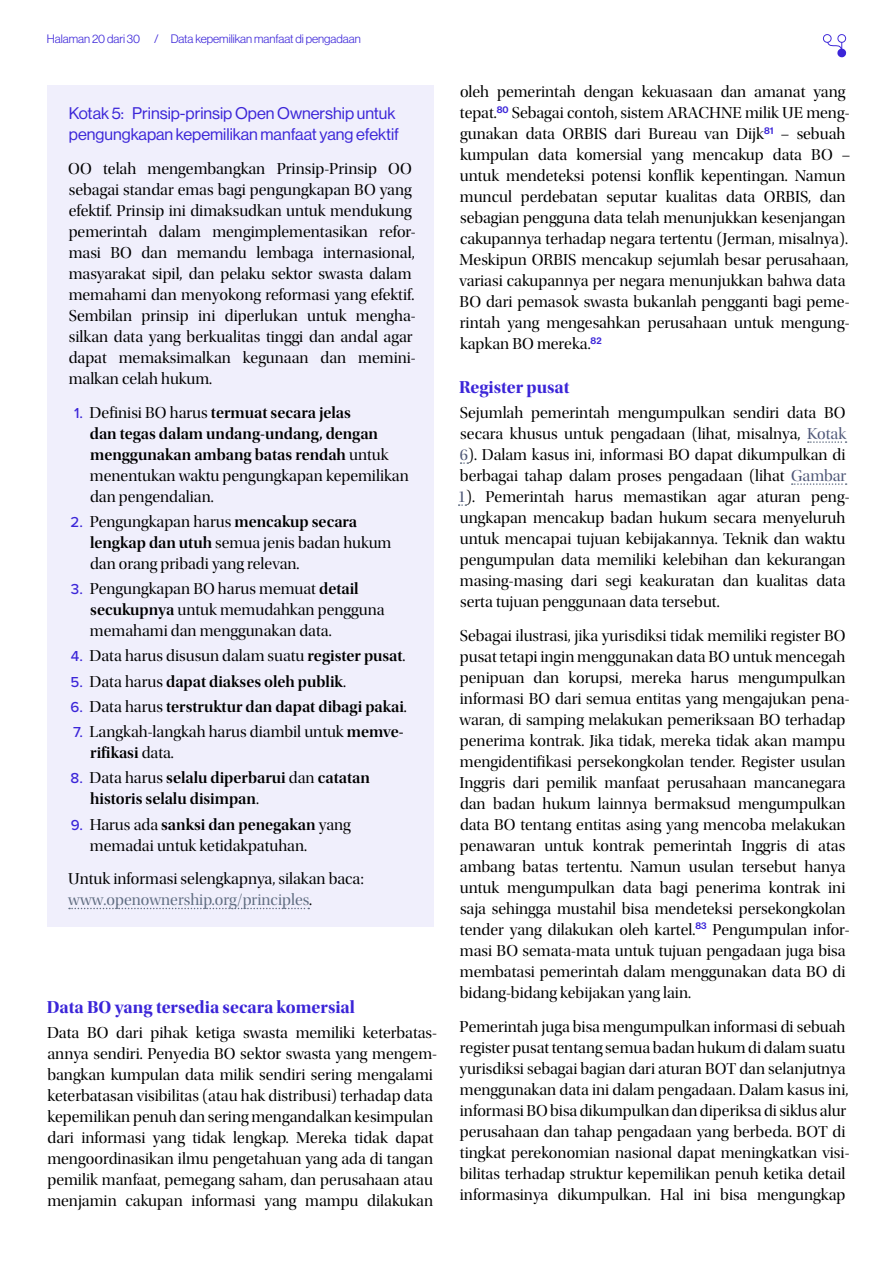
<style>
.page{position:relative;width:893px;height:1263px;background:#fff}
.page>*{position:absolute;margin:0;border:0;box-sizing:border-box;transform-origin:0 0}
.Heading_3{font:18px "Utopia Std Bold Disp";color:#3b25d8}
.t1{font:16.5px/21px "Utopia Std Disp";color:#000}
.t2{font:16.5px/21px "Utopia Std Semibold Disp";color:#000}
.t3{font:16.5px/21px "N Haas Grotesk DS Pro 55 Rg";color:#3b25d8}
.t4{font:12px "N Haas Grotesk DS Pro 45 Lt";color:#3b25d8}
.s1{font-family:"Proxima Nova";font-weight:500;font-size:15px;color:#3b25d8}
.s2{font-family:"Utopia Std Disp"}
.s3{font-family:"Utopia Std Semibold Disp"}
.s4{color:#616e82}
.s5{color:#4f5878}
</style>
<div class="page">
<svg style="left:823px;top:34px;width:23px;height:23px"></svg>
<div style="left:47px;top:85px;width:387px;height:842px;background:#f0effc"></div>
<svg style="left:69px;top:908px;width:240px;height:1px"></svg>
<svg style="left:808px;top:441px;width:38px;height:2px"></svg>
<svg style="left:461px;top:462px;width:7px;height:2px"></svg>
<svg style="left:792px;top:483px;width:55px;height:2px"></svg>
<svg style="left:459px;top:504px;width:7px;height:2px"></svg>
<p class="t4" style="left:47px;top:32px;width:316px">Halaman 20 dari 30 / Data kepemilikan manfaat di pengadaan</p>
<p class="t3" style="left:69px;top:103px;width:332px">Kotak 5: Prinsip-prinsip Open Ownership untuk pengungkapan kepemilikan manfaat yang efektif</p>
<p class="t1" style="left:68px;top:158px;width:349px">OO telah mengembangkan Prinsip-Prinsip OO sebagai standar emas bagi pengungkapan BO yang efektif. Prinsip ini dimaksudkan untuk mendukung pemerintah dalam mengimplementasikan refor&shy;masi BO dan memandu lembaga internasional, masyarakat sipil, dan pelaku sektor swasta dalam memahami dan menyokong reformasi yang efektif.<br>Sembilan prinsip ini diperlukan untuk mengha&shy;silkan data yang berkualitas tinggi dan andal agar dapat memaksimalkan kegunaan dan memini&shy;malkan celah hukum.</p>
<p class="t2" style="left:90px;top:402px;width:320px;text-indent:-16px"><span class="s1">1.</span> <span class="s2">Definisi BO harus</span> termuat secara jelas<br>dan tegas dalam undang-undang, dengan menggunakan ambang batas rendah <span class="s2">untuk menentukan waktu pengungkapan kepemilikan dan pengendalian.</span></p>
<p class="t1" style="left:90px;top:511px;width:303px;text-indent:-19px"><span class="s1">2.</span> Pengungkapan harus <span class="s3">mencakup secara lengkap dan utuh</span> semua jenis badan hukum dan orang pribadi yang relevan.</p>
<p class="t1" style="left:90px;top:579px;width:296px;text-indent:-19px"><span class="s1">3.</span> Pengungkapan BO harus memuat <span class="s3">detail secukupnya</span> untuk memudahkan pengguna memahami dan menggunakan data.</p>
<p class="t1" style="left:71px;top:646px;width:336px"><span class="s1">4.</span> Data harus disusun dalam suatu <span class="s3">register pusat</span>.</p>
<p class="t2" style="left:71px;top:671px;width:277px"><span class="s1">5.</span> <span class="s2">Data harus</span> dapat diakses oleh publik<span class="s2">.</span></p>
<p class="t2" style="left:71px;top:696px;width:338px"><span class="s1">6.</span> <span class="s2">Data harus</span> terstruktur dan dapat dibagi pakai<span class="s2">.</span></p>
<p class="t1" style="left:90px;top:722px;width:315px;text-indent:-17px"><span class="s1">7.</span> Langkah-langkah harus diambil untuk <span class="s3">memve&shy;rifikasi</span> data.</p>
<p class="t2" style="left:90px;top:768px;width:281px;text-indent:-19px"><span class="s1">8.</span> <span class="s2">Data harus</span> selalu diperbarui <span class="s2">dan</span> catatan historis selalu disimpan<span class="s2">.</span></p>
<p class="t1" style="left:90px;top:814px;width:262px;text-indent:-19px"><span class="s1">9.</span> Harus ada <span class="s3">sanksi dan penegakan</span> yang memadai untuk ketidakpatuhan.</p>
<p class="t1" style="left:68px;top:869px;width:297px">Untuk informasi selengkapnya, silakan baca: <span class="s4">www.openownership.org/principles</span>.</p>
<p class="Heading_3" style="left:47px;top:997px;width:310px">Data BO yang tersedia secara komersial</p>
<p class="t1" style="left:47px;top:1023px;width:391px">Data BO dari pihak ketiga swasta memiliki keterbatas&shy;annya sendiri. Penyedia BO sektor swasta yang mengem&shy;bangkan kumpulan data milik sendiri sering mengalami keterbatasan visibilitas (atau hak distribusi) terhadap data kepemilikan penuh dan sering mengandalkan kesimpulan dari informasi yang tidak lengkap. Mereka tidak dapat mengoordinasikan ilmu pengetahuan yang ada di tangan pemilik manfaat, pemegang saham, dan perusahaan atau menjamin cakupan informasi yang mampu dilakukan</p>
<p class="t1" style="left:459px;top:82px;width:392px">oleh pemerintah dengan kekuasaan dan amanat yang tepat.<sup>80</sup> Sebagai contoh, sistem ARACHNE milik UE meng&shy;gunakan data ORBIS dari Bureau van Dijk<sup>81</sup> – sebuah kumpulan data komersial yang mencakup data BO – untuk mendeteksi potensi konflik kepentingan. Namun muncul perdebatan seputar kualitas data ORBIS, dan sebagian pengguna data telah menunjukkan kesenjangan cakupannya terhadap negara tertentu (Jerman, misalnya).<br>Meskipun ORBIS mencakup sejumlah besar perusahaan, variasi cakupannya per negara menunjukkan bahwa data BO dari pemasok swasta bukanlah pengganti bagi peme&shy;rintah yang mengesahkan perusahaan untuk mengung&shy;kapkan BO mereka.<sup>82</sup></p>
<p class="Heading_3" style="left:459px;top:377px;width:112px">Register pusat</p>
<p class="t1" style="left:458px;top:403px;width:393px">Sejumlah pemerintah mengumpulkan sendiri data BO secara khusus untuk pengadaan (lihat, misalnya, <span class="s5">Kotak 6</span>). Dalam kasus ini, informasi BO dapat dikumpulkan di berbagai tahap dalam proses pengadaan (lihat <span class="s5">Gambar 1</span>). Pemerintah harus memastikan agar aturan peng&shy;ungkapan mencakup badan hukum secara menyeluruh untuk mencapai tujuan kebijakannya. Teknik dan waktu pengumpulan data memiliki kelebihan dan kekurangan masing-masing dari segi keakuratan dan kualitas data serta tujuan penggunaan data tersebut.</p>
<p class="t1" style="left:459px;top:625px;width:391px">Sebagai ilustrasi, jika yurisdiksi tidak memiliki register BO pusat tetapi ingin menggunakan data BO untuk mencegah penipuan dan korupsi, mereka harus mengumpulkan informasi BO dari semua entitas yang mengajukan pena&shy;waran, di samping melakukan pemeriksaan BO terhadap penerima kontrak. Jika tidak, mereka tidak akan mampu mengidentifikasi persekongkolan tender. Register usulan Inggris dari pemilik manfaat perusahaan mancanegara dan badan hukum lainnya bermaksud mengumpulkan data BO tentang entitas asing yang mencoba melakukan penawaran untuk kontrak pemerintah Inggris di atas ambang batas tertentu. Namun usulan tersebut hanya untuk mengumpulkan data bagi penerima kontrak ini saja sehingga mustahil bisa mendeteksi persekongkolan tender yang dilakukan oleh kartel.<sup>83</sup> Pengumpulan infor&shy;masi BO semata-mata untuk tujuan pengadaan juga bisa membatasi pemerintah dalam menggunakan data BO di bidang-bidang kebijakan yang lain.</p>
<p class="t1" style="left:459px;top:1016px;width:392px">Pemerintah juga bisa mengumpulkan informasi di sebuah register pusat tentang semua badan hukum di dalam suatu yurisdiksi sebagai bagian dari aturan BOT dan selanjutnya menggunakan data ini dalam pengadaan. Dalam kasus ini, informasi BO bisa dikumpulkan dan diperiksa di siklus alur perusahaan dan tahap pengadaan yang berbeda. BOT di tingkat perekonomian nasional dapat meningkatkan visi&shy;bilitas terhadap struktur kepemilikan penuh ketika detail informasinya dikumpulkan. Hal ini bisa mengungkap</p>
</div>
